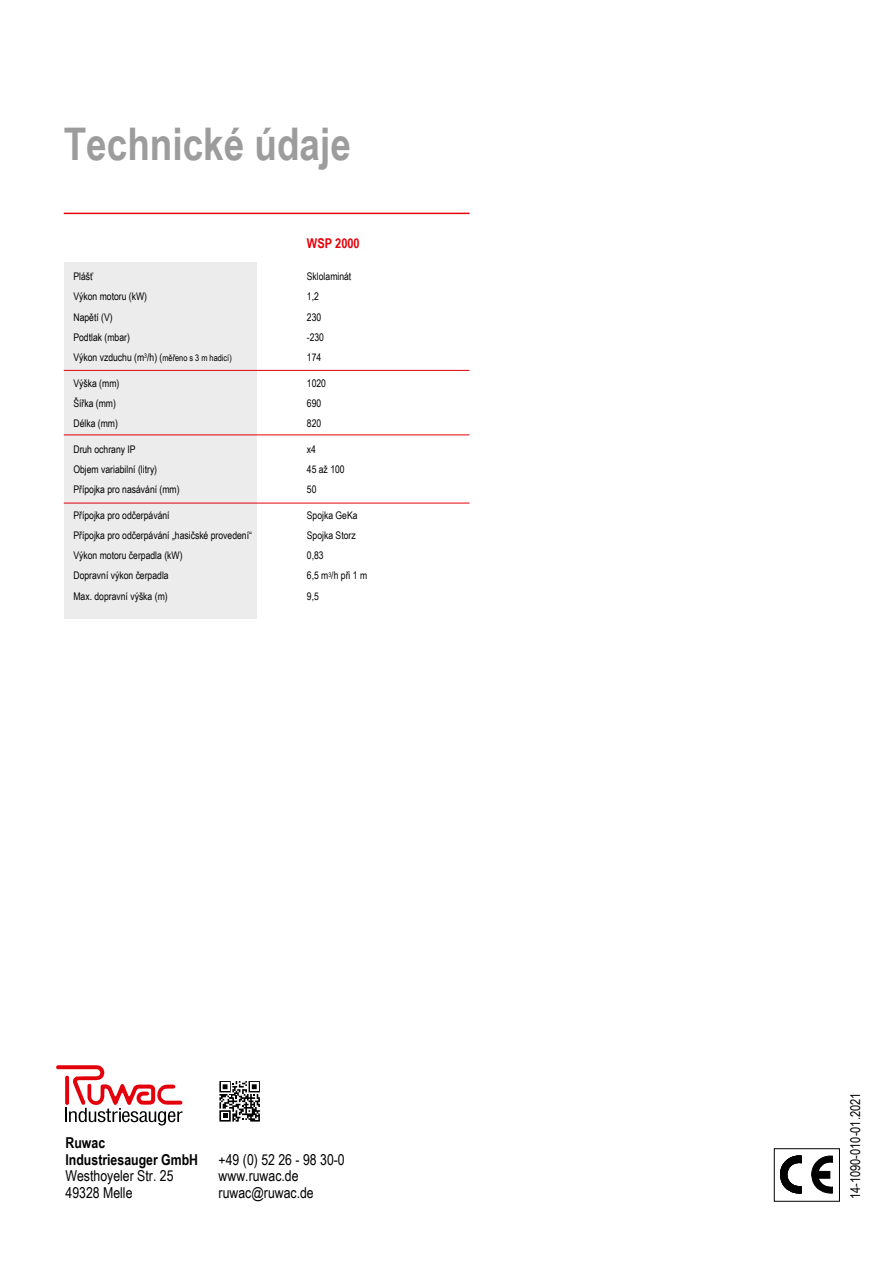
<style>
.page{position:relative;width:893px;height:1263px;background:#fff}
.page>*{position:absolute;margin:0;border:0;box-sizing:border-box;transform-origin:0 0}
.t1{font:700 45px "Arial Narrow";color:#9c9c9d}
.t2{font:15px/16.5px "Arial Narrow";color:#000}
.t3{font:700 15px/16.5px "Arial Narrow";color:#000}
.t4{font:13.5px "Arial Narrow";color:#000}
.t5{font:700 13.5px "Arial Narrow";color:#e3000b}
.t6{font:10.5px/20.2px "Arial Narrow";color:#000}
.s1{font-size:9px}
</style>
<div class="page">
<svg style="left:56px;top:1065px;width:127px;height:60px"></svg>
<svg style="left:219px;top:1121px;width:41px;height:1px"></svg>
<svg style="left:219px;top:1081px;width:41px;height:40px"></svg>
<svg style="left:780px;top:1156px;width:21px;height:37px"></svg>
<svg style="left:811px;top:1156px;width:21px;height:37px"></svg>
<div style="left:774px;top:1148px;width:66px;height:54px;border:1px solid #000"></div>
<div style="left:64px;top:262px;width:192px;height:356px;background:#ececec"></div>
<hr style="left:64px;top:213px;width:405px;height:1px;background:#e3000b">
<hr style="left:64px;top:370px;width:405px;height:1px;background:#e3000b">
<hr style="left:64px;top:434px;width:405px;height:1px;background:#e3000b">
<hr style="left:64px;top:503px;width:406px;height:1px;background:#e3000b">
<h1 class="t1" style="left:64px;top:110px;width:289px">Technické údaje</h1>
<p class="t6" style="left:73px;top:266px;width:160px">Plášť<br>Výkon motoru (kW)<br>Napětí (V)<br>Podtlak (mbar)<br>Výkon vzduchu (m<sup>3</sup>/h) (<span class="s1">měřeno s 3 m hadicí)</span></p>
<p class="t6" style="left:73px;top:372px;width:47px">Výška (mm)<br>Šířka (mm)<br>Délka (mm)</p>
<p class="t6" style="left:73px;top:438px;width:108px">Druh ochrany IP<br>Objem variabilní (litry)<br>Přípojka pro nasávání (mm)</p>
<p class="t6" style="left:73px;top:504px;width:180px">Přípojka pro odčerpávání<br>Přípojka pro odčerpávání „hasičské provedení“<br>Výkon motoru čerpadla (kW)<br>Dopravní výkon čerpadla<br>Max. dopravní výška (m)</p>
<p class="t5" style="left:307px;top:233px;width:54px">WSP 2000</p>
<p class="t6" style="left:307px;top:266px;width:46px">Sklolaminát<br>1,2<br>230<br>-230<br>174</p>
<p class="t6" style="left:307px;top:372px;width:21px">1020<br>690<br>820</p>
<p class="t6" style="left:307px;top:438px;width:39px">x4<br>45 až 100<br>50</p>
<p class="t6" style="left:307px;top:504px;width:62px">Spojka GeKa<br>Spojka Storz<br>0,83<br>6,5 m<sup>3</sup>/h při 1 m<br>9,5</p>
<h2 class="t3" style="left:66px;top:1134px;width:134px">Ruwac<br>Industriesauger GmbH</h2>
<h2 class="t2" style="left:66px;top:1167px;width:110px">Westhoyeler Str. 25<br>49328 Melle</h2>
<h2 class="t2" style="left:219px;top:1151px;width:128px">+49 (0) 52 26 - 98 30-0 www.ruwac.de ruwac@ruwac.de</h2>
<p class="t4" style="left:846px;top:1199px;width:108px;rotate:-90deg">14-1090-010-01.2021</p>
</div>
